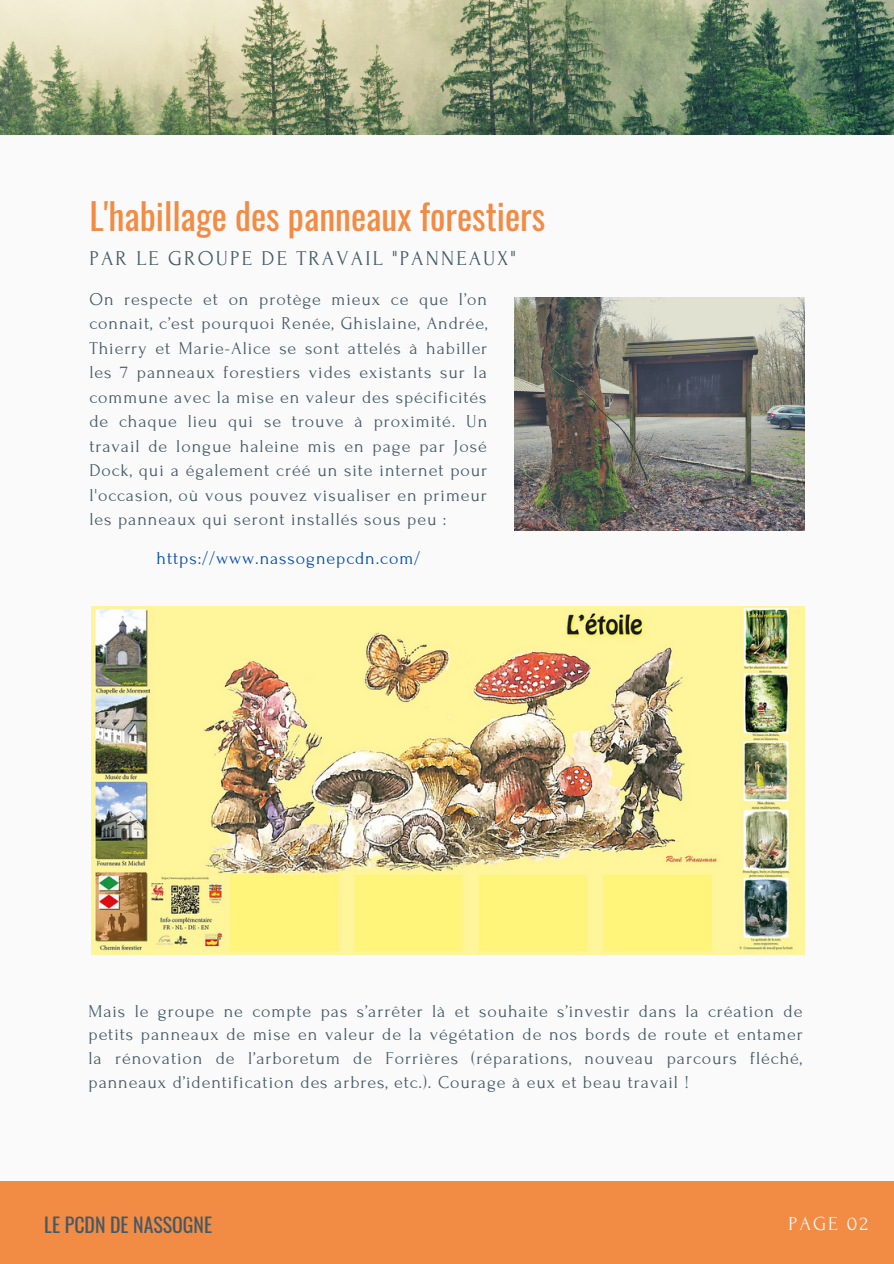
<style>
.page{position:relative;width:894px;height:1264px;background:#fff}
.page>*{position:absolute;margin:0;border:0;box-sizing:border-box;transform-origin:0 0}
.t1{font:36px "Oswald";color:#f28b43}
.t2{font:21px "Forum";letter-spacing:.1em;color:#435967}
.t3{font:19.8px "Oswald";color:#435967}
.t4{font:19.8px "Forum";letter-spacing:.1em;color:#fafafa}
.t5{font:18px/24.5px "Forum";letter-spacing:.05em;color:#435967;text-align:justify}
.t6{font:18px "Forum";letter-spacing:.05em;color:#004aad}
</style>
<div class="page">
<div style="left:0;top:0;width:893px;height:1263px;background:#fafafa"></div>
<div style="left:0;top:1181px;width:893px;height:82px;background:#f28b43"></div>
<img style="left:0;top:0;width:893px;height:134px">
<img style="left:514px;top:297px;width:289px;height:233px">
<img style="left:91px;top:606px;width:713px;height:348px">
<p class="t1" style="left:89px;top:187px;width:457px">L'habillage des panneaux forestiers</p>
<p class="t2" style="left:89px;top:247px;width:428px">PAR LE GROUPE DE TRAVAIL "PANNEAUX"</p>
<p class="t5" style="left:89px;top:287px;width:399px">On respecte et on protège mieux ce que l’on connait, c’est pourquoi Renée, Ghislaine, Andrée, Thierry et Marie-Alice se sont attelés à habiller les 7 panneaux forestiers vides existants sur la commune avec la mise en valeur des spécificités de chaque lieu qui se trouve à proximité. Un travail de longue haleine mis en page par José Dock, qui a également créé un site internet pour l'occasion, où vous pouvez visualiser en primeur les panneaux qui seront installés sous peu :</p>
<p class="t6" style="left:156px;top:548px;width:265px">https://www.nassognepcdn.com/</p>
<p class="t5" style="left:88px;top:999px;width:715px;line-height:23.7px">Mais le groupe ne compte pas s’arrêter là et souhaite s’investir dans la création de petits panneaux de mise en valeur de la végétation de nos bords de route et entamer la rénovation de l’arboretum de Forrières (réparations, nouveau parcours fléché, panneaux d’identification des arbres, etc.). Courage à eux et beau travail !</p>
<p class="t3" style="left:44px;top:1209px;width:169px">LE PCDN DE NASSOGNE</p>
<p class="t4" style="left:788px;top:1212px;width:81px">PAGE 02</p>
</div>
